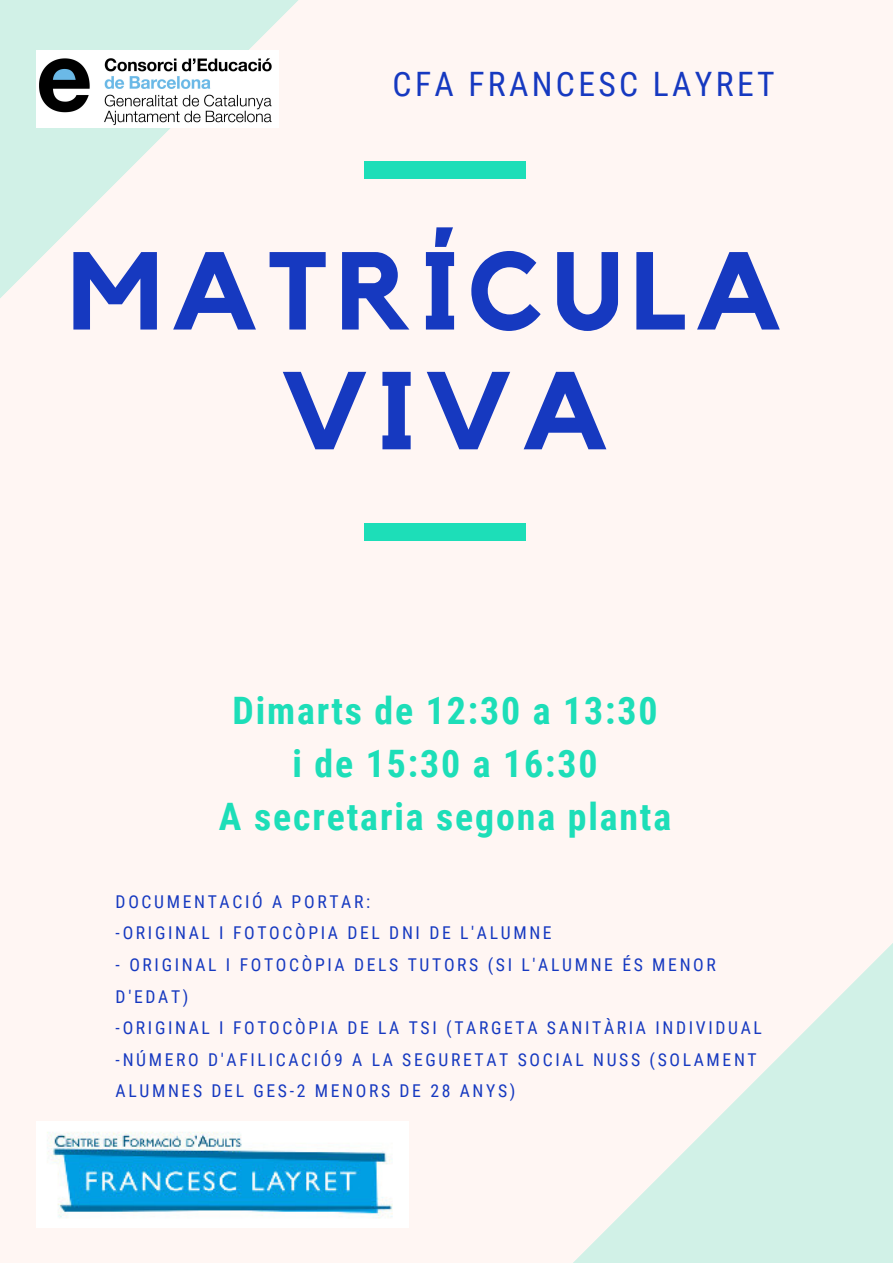
<style>
.page{position:relative;width:893px;height:1263px;background:#fff6f3}
.page>*{position:absolute;margin:0;border:0;box-sizing:border-box;transform-origin:0 0}
.t1{font:700 109.27px/119.8px "Kollektif";letter-spacing:.08em;color:#1639c0;text-align:center}
.t2{font:700 37.8px/52.9px "Roboto Condensed";letter-spacing:.05em;color:#1ddeb8;text-align:center}
.t3{font:33.6px "Roboto Condensed";letter-spacing:.1em;color:#1639c0}
.t4{font:17.62px/31.5px "Roboto Condensed";letter-spacing:.15em;color:#1639c0}
</style>
<div class="page">
<div style="left:364px;top:523px;width:161px;height:18px;background:#1ddeb8"></div>
<div style="left:364px;top:161px;width:161px;height:18px;background:#1ddeb8"></div>
<svg style="left:573px;top:943px;width:320px;height:320px"></svg>
<svg style="left:0;top:0;width:298px;height:298px"></svg>
<img style="left:36px;top:1121px;width:373px;height:106px">
<img style="left:36px;top:51px;width:243px;height:76px">
<h3 class="t3" style="left:392px;top:64px;width:383px">CFA FRANCESC LAYRET</h3>
<h1 class="t1" style="left:68px;top:236px;width:715px">MATRÍCULA<br>VIVA</h1>
<h2 class="t2" style="left:219px;top:685px;width:454px">Dimarts de 12:30 a 13:30<br>i de 15:30 a 16:30<br>A secretaria segona planta</h2>
<p class="t4" style="left:116px;top:886px;width:437px">DOCUMENTACIÓ A PORTAR:<br>-ORIGINAL I FOTOCÒPIA DEL DNI DE L'ALUMNE</p>
<p class="t4" style="left:116px;top:949px;width:648px">- ORIGINAL I FOTOCÒPIA DELS TUTORS (SI L'ALUMNE ÉS MENOR D'EDAT)<br>-ORIGINAL I FOTOCÒPIA DE LA TSI (TARGETA SANITÀRIA INDIVIDUAL -NÚMERO D'AFILICACIÓ9 A LA SEGURETAT SOCIAL NUSS (SOLAMENT ALUMNES DEL GES-2 MENORS DE 28 ANYS)</p>
</div>
